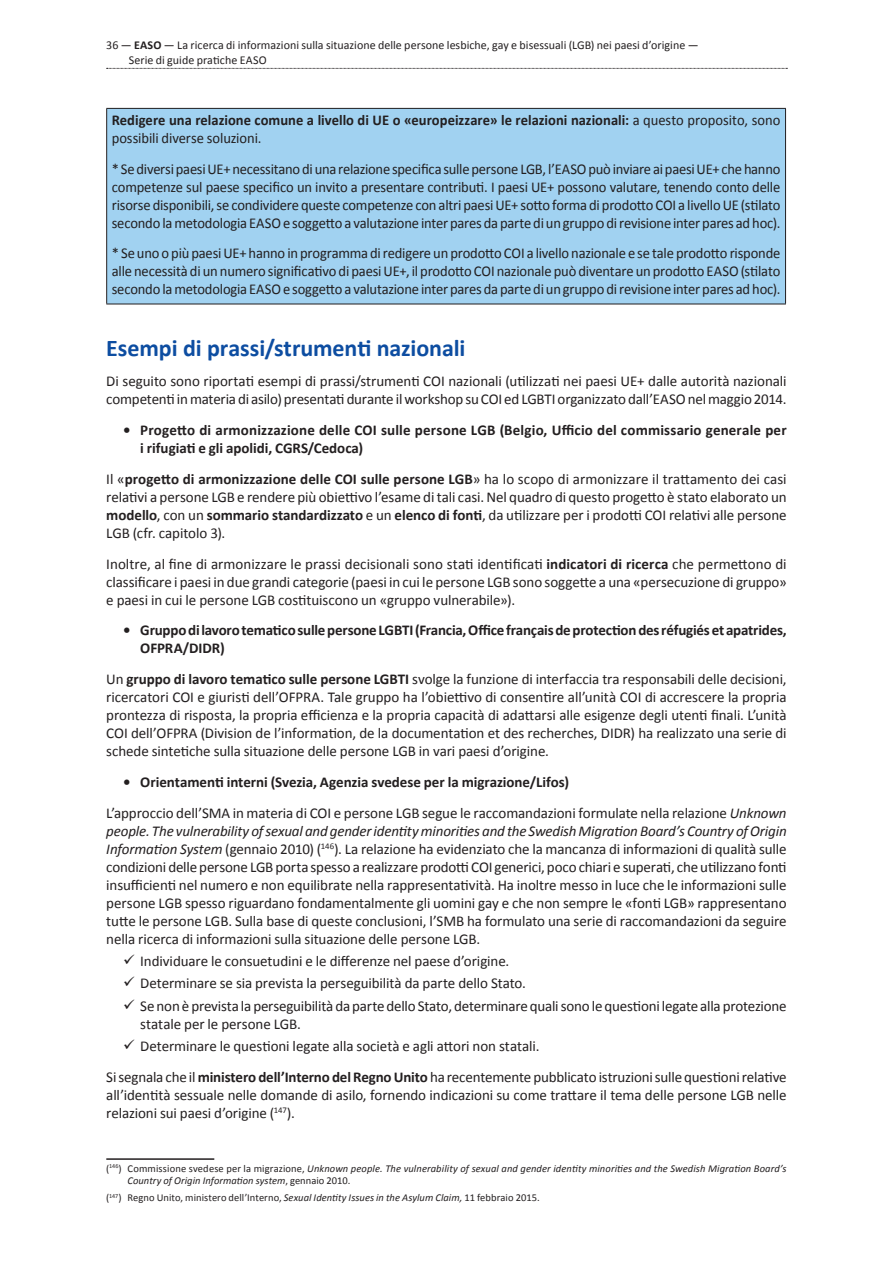
<style>
.page{position:relative;width:893px;height:1263px;background:#fff}
.page>*{position:absolute;margin:0;border:0;box-sizing:border-box;transform-origin:0 0}
.T2_NN{font:700 24px "Calibri";letter-spacing:-.005em;color:#0d4da1}
.body{font:15px/18px "Calibri";letter-spacing:-.01em;color:#231f20;text-align:justify}
.body-2{font:700 15px/18px "Calibri";color:#231f20}
.t1{font:12px/14.4px "Calibri";letter-spacing:.005em;color:#231f20}
.footnote{font:italic 10.5px/12.6px "Calibri";letter-spacing:.01em;color:#231f20}
.footnote-2{font:10.5px "Calibri";letter-spacing:.005em;color:#231f20}
.s1{font-weight:700}
.s2{font-weight:400}
.s3{font-style:italic}
.s4{font-style:normal}
</style>
<div class="page">
<svg style="left:107px;top:68px;width:680px;height:1px"></svg>
<div style="left:107px;top:108px;width:678px;height:196px;background:#a1d2f1"></div>
<hr style="left:106px;top:108px;width:680px;height:1px;background:#231f20">
<hr style="left:106px;top:109px;width:1px;height:195px;background:#231f20">
<hr style="left:785px;top:109px;width:1px;height:195px;background:#231f20">
<hr style="left:106px;top:304px;width:680px;height:1px;background:#231f20">
<hr style="left:106px;top:1158px;width:108px;height:2px;background:#231f20">
<p class="t1" style="left:129px;top:38px;width:571px;text-indent:-22px">36 — <span class="s1">EASO</span> — La ricerca di informazioni sulla situazione delle persone lesbiche, gay e bisessuali (LGB) nei paesi d’origine —<br>Serie di guide pratiche EASO</p>
<p class="body-2" style="left:112px;top:111px;width:670px">Redigere una relazione comune a livello di UE o «europeizzare» le relazioni nazionali: <span class="s2">a questo proposito, sono possibili diverse soluzioni.</span></p>
<p class="body" style="left:112px;top:160px;width:670px">* Se diversi paesi UE+ necessitano di una relazione specifica sulle persone LGB, l’EASO può inviare ai paesi UE+ che hanno competenze sul paese specifico un invito a presentare contributi. I paesi UE+ possono valutare, tenendo conto delle risorse disponibili, se condividere queste competenze con altri paesi UE+ sotto forma di prodotto COI a livello UE (stilato secondo la metodologia EASO e soggetto a valutazione inter pares da parte di un gruppo di revisione inter pares ad hoc).</p>
<p class="body" style="left:112px;top:244px;width:670px">* Se uno o più paesi UE+ hanno in programma di redigere un prodotto COI a livello nazionale e se tale prodotto risponde alle necessità di un numero significativo di paesi UE+, il prodotto COI nazionale può diventare un prodotto EASO (stilato secondo la metodologia EASO e soggetto a valutazione inter pares da parte di un gruppo di revisione inter pares ad hoc).</p>
<p class="T2_NN" style="left:106px;top:332px;width:361px">Esempi di prassi/strumenti nazionali</p>
<p class="body" style="left:106px;top:372px;width:682px">Di seguito sono riportati esempi di prassi/strumenti COI nazionali (utilizzati nei paesi UE+ dalle autorità nazionali competenti in materia di asilo) presentati durante il workshop su COI ed LGBTI organizzato dall’EASO nel maggio 2014.</p>
<p class="body-2" style="left:140px;top:421px;width:648px;text-indent:-17px">• Progetto di armonizzazione delle COI sulle persone LGB (Belgio, Ufficio del commissario generale per i rifugiati e gli apolidi, CGRS/Cedoca)</p>
<p class="body" style="left:106px;top:470px;width:682px">Il «<span class="s1">progetto di armonizzazione delle COI sulle persone LGB</span>» ha lo scopo di armonizzare il trattamento dei casi relativi a persone LGB e rendere più obiettivo l’esame di tali casi. Nel quadro di questo progetto è stato elaborato un <span class="s1">modello</span>, con un <span class="s1">sommario standardizzato</span> e un <span class="s1">elenco di fonti</span>, da utilizzare per i prodotti COI relativi alle persone LGB (cfr. capitolo 3).</p>
<p class="body" style="left:106px;top:555px;width:682px">Inoltre, al fine di armonizzare le prassi decisionali sono stati identificati <span class="s1">indicatori di ricerca</span> che permettono di classificare i paesi in due grandi categorie (paesi in cui le persone LGB sono soggette a una «persecuzione di gruppo» e paesi in cui le persone LGB costituiscono un «gruppo vulnerabile»).</p>
<p class="body-2" style="left:140px;top:621px;width:648px;text-indent:-17px">• Gruppo di lavoro tematico sulle persone LGBTI (Francia, Office français de protection des réfugiés etapatrides,<br>OFPRA/DIDR)</p>
<p class="body" style="left:106px;top:670px;width:682px">Un <span class="s1">gruppo di lavoro tematico sulle persone LGBTI</span> svolge la funzione di interfaccia tra responsabili delle decisioni, ricercatori COI e giuristi dell’OFPRA. Tale gruppo ha l’obiettivo di consentire all’unità COI di accrescere la propria prontezza di risposta, la propria efficienza e la propria capacità di adattarsi alle esigenze degli utenti finali. L’unità COI dell’OFPRA (Division de l’information, de la documentation et des recherches, DIDR) ha realizzato una serie di schede sintetiche sulla situazione delle persone LGB in vari paesi d’origine.</p>
<p class="body-2" style="left:123px;top:773px;width:447px">• Orientamenti interni (Svezia, Agenzia svedese per la migrazione/Lifos)</p>
<p class="body" style="left:106px;top:804px;width:682px">L’approccio dell’SMA in materia di COI e persone LGB segue le raccomandazioni formulate nella relazione <span class="s3">Unknown people. The vulnerability of sexual and gender identity minorities and the Swedish Migration Board’s Country of Origin Information System</span> (gennaio 2010) (<sup>146</sup>). La relazione ha evidenziato che la mancanza di informazioni di qualità sulle condizioni delle persone LGB porta spesso a realizzare prodotti COI generici, poco chiari e superati, che utilizzano fonti insufficienti nel numero e non equilibrate nella rappresentatività. Ha inoltre messo in luce che le informazioni sulle persone LGB spesso riguardano fondamentalmente gli uomini gay e che non sempre le «fonti LGB» rappresentano tutte le persone LGB. Sulla base di queste conclusioni, l’SMB ha formulato una serie di raccomandazioni da seguire nella ricerca di informazioni sulla situazione delle persone LGB.</p>
<p class="body" style="left:123px;top:952px;width:388px">✓ Individuare le consuetudini e le differenze nel paese d’origine.</p>
<p class="body" style="left:123px;top:974px;width:404px">✓ Determinare se sia prevista la perseguibilità da parte dello Stato.</p>
<p class="body" style="left:140px;top:997px;width:648px;text-indent:-17px">✓ Se non è prevista la perseguibilità da parte dello Stato, determinare quali sono le questioni legate alla protezione statale per le persone LGB.</p>
<p class="body" style="left:123px;top:1037px;width:418px">✓ Determinare le questioni legate alla società e agli attori non statali.</p>
<p class="body" style="left:106px;top:1068px;width:682px">Si segnala che il <span class="s1">ministero dell’Interno del Regno Unito</span> ha recentemente pubblicato istruzioni sulle questioni relative all’identità sessuale nelle domande di asilo, fornendo indicazioni su come trattare il tema delle persone LGB nelle relazioni sui paesi d’origine (<sup>147</sup>).</p>
<p class="footnote" style="left:128px;top:1161px;width:661px;text-indent:-21px"><span class="s4">(</span><sup>146</sup><span class="s4">) Commissione svedese per la migrazione,</span> Unknown people. The vulnerability of sexual and gender identity minorities and the Swedish Migration Board’s<br>Country of Origin Information system<span class="s4">, gennaio 2010.</span></p>
<p class="footnote-2" style="left:106px;top:1191px;width:435px">(<sup>147</sup>) Regno Unito, ministero dell’Interno, <span class="s3">Sexual Identity Issues in the Asylum Claim,</span> 11 febbraio 2015.</p>
</div>
